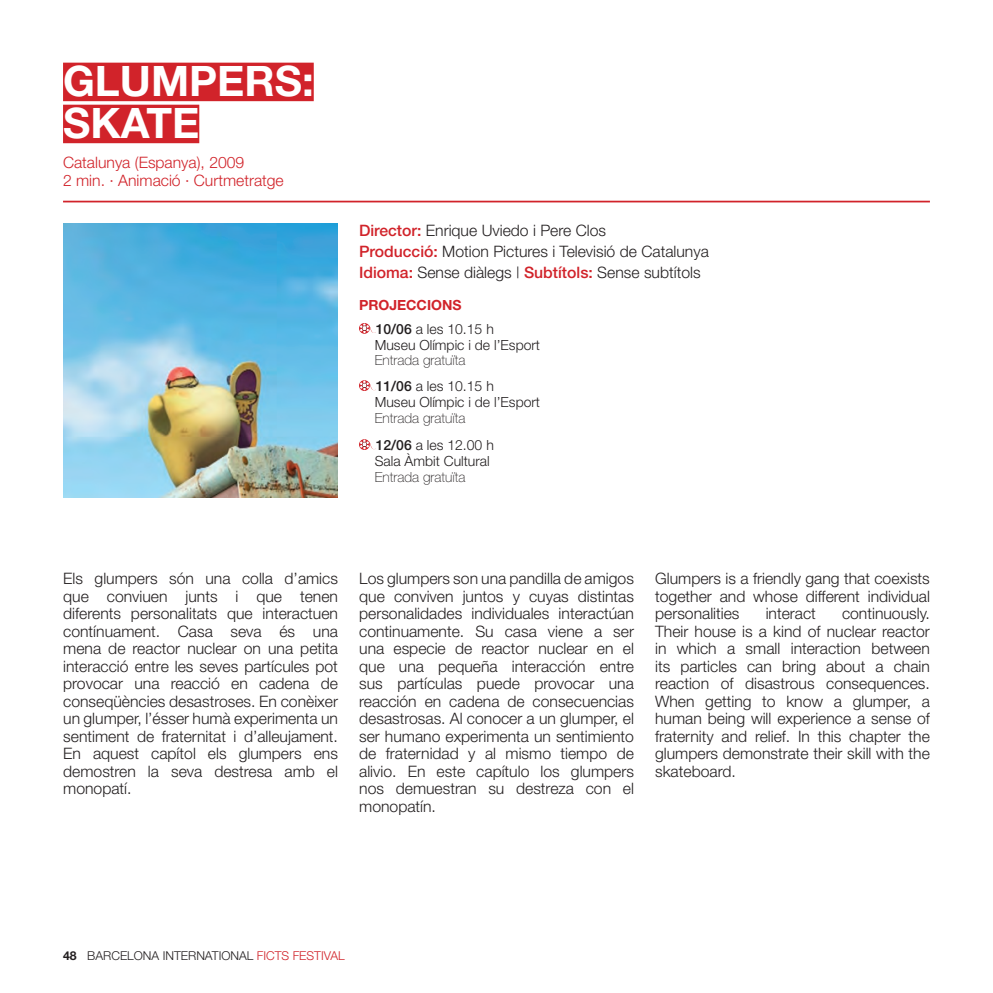
<style>
.page{position:relative;width:993px;height:993px;background:#fff}
.page>*{position:absolute;margin:0;border:0;box-sizing:border-box;transform-origin:0 0}
.t1{font:700 42px/42px "Helvetica Neue";color:#fff}
.t2{font:300 15.75px/17.5px "Helvetica Neue";color:#231f20;text-align:justify}
.t3{font:300 15.75px/18.9px "Helvetica Neue";color:#d1232a}
.t4{font:300 14px/15.8px "Helvetica Neue";color:#231f20}
.t5{font:700 14px "Helvetica Neue";color:#d1232a}
.t6{font:300 12.25px "Helvetica Neue";color:#231f20}
.s1{font-weight:500;color:#d1232a}
.s2{font-weight:500}
.s3{font-weight:100}
.s4{font-weight:700}
.s5{color:#d1232a}
</style>
<div class="page">
<div style="left:63px;top:63px;width:250px;height:38px;background:#d1232a"></div>
<div style="left:63px;top:105px;width:136px;height:38px;background:#d1232a"></div>
<img style="left:63px;top:223px;width:275px;height:275px">
<svg style="left:359px;top:323px;width:16px;height:11px"></svg>
<svg style="left:359px;top:380px;width:16px;height:11px"></svg>
<svg style="left:359px;top:439px;width:16px;height:11px"></svg>
<hr style="left:63px;top:201px;width:866px;height:1px;background:#d1232a">
<p class="t1" style="left:63px;top:59px;width:252px">GLUMPERS:<br>SKATE</p>
<p class="t3" style="left:63px;top:152px;width:222px">Catalunya (Espanya), 2009<br>2 min. · Animació · Curtmetratge</p>
<p class="t2" style="left:359px;top:221px;width:248px"><span class="s1">Director:</span> Enrique Uviedo i Pere Clos</p>
<p class="t2" style="left:359px;top:242px;width:351px"><span class="s1">Producció:</span> Motion Pictures i Televisió de Catalunya</p>
<p class="t2" style="left:359px;top:263px;width:343px"><span class="s1">Idioma:</span> Sense diàlegs | <span class="s1">Subtítols:</span> Sense subtítols</p>
<p class="t5" style="left:359px;top:296px;width:104px">PROJECCIONS</p>
<p class="t4" style="left:374px;top:320px;width:167px"><span class="s2">10/06</span> a les 10.15 h<br>Museu Olímpic i de l’Esport<br><span class="s3">Entrada gratuïta</span></p>
<p class="t4" style="left:374px;top:377px;width:167px"><span class="s2">11/06</span> a les 10.15 h<br>Museu Olímpic i de l’Esport<br><span class="s3">Entrada gratuïta</span></p>
<p class="t4" style="left:374px;top:436px;width:120px"><span class="s2">12/06</span> a les 12.00 h<br>Sala Àmbit Cultural<br><span class="s3">Entrada gratuïta</span></p>
<p class="t2" style="left:63px;top:569px;width:276px">Els glumpers són una colla d’amics que conviuen junts i que tenen diferents personalitats que interactuen contínuament. Casa seva és una mena de reactor nuclear on una petita interacció entre les seves partícules pot provocar una reacció en cadena de conseqüències desastroses. En conèixer un glumper, l’ésser humà experimenta un sentiment de fraternitat i d’alleujament.<br>En aquest capítol els glumpers ens demostren la seva destresa amb el monopatí.</p>
<p class="t2" style="left:359px;top:569px;width:276px">Los glumpers son una pandilla de amigos que conviven juntos y cuyas distintas personalidades individuales interactúan continuamente. Su casa viene a ser una especie de reactor nuclear en el que una pequeña interacción entre sus partículas puede provocar una reacción en cadena de consecuencias desastrosas. Al conocer a un glumper, el ser humano experimenta un sentimiento de fraternidad y al mismo tiempo de alivio. En este capítulo los glumpers nos demuestran su destreza con el monopatín.</p>
<p class="t2" style="left:655px;top:569px;width:276px">Glumpers is a friendly gang that coexists together and whose different individual personalities</p>
<p class="t2" style="left:655px;top:604px;width:276px;text-indent:187px">continuously.<br>Their house is a kind of nuclear reactor in which a small interaction between its particles can bring about a chain reaction of disastrous consequences.<br>When getting to know a glumper, a human being will experience a sense of fraternity and relief. In this chapter the glumpers demonstrate their skill with the skateboard.</p>
<p class="t2" style="left:765px;top:604px;width:52px">interact</p>
<p class="t6" style="left:63px;top:947px;width:283px"><span class="s4">48</span> BARCELONA INTERNATIONAL <span class="s5">FICTS FESTIVAL</span></p>
</div>
